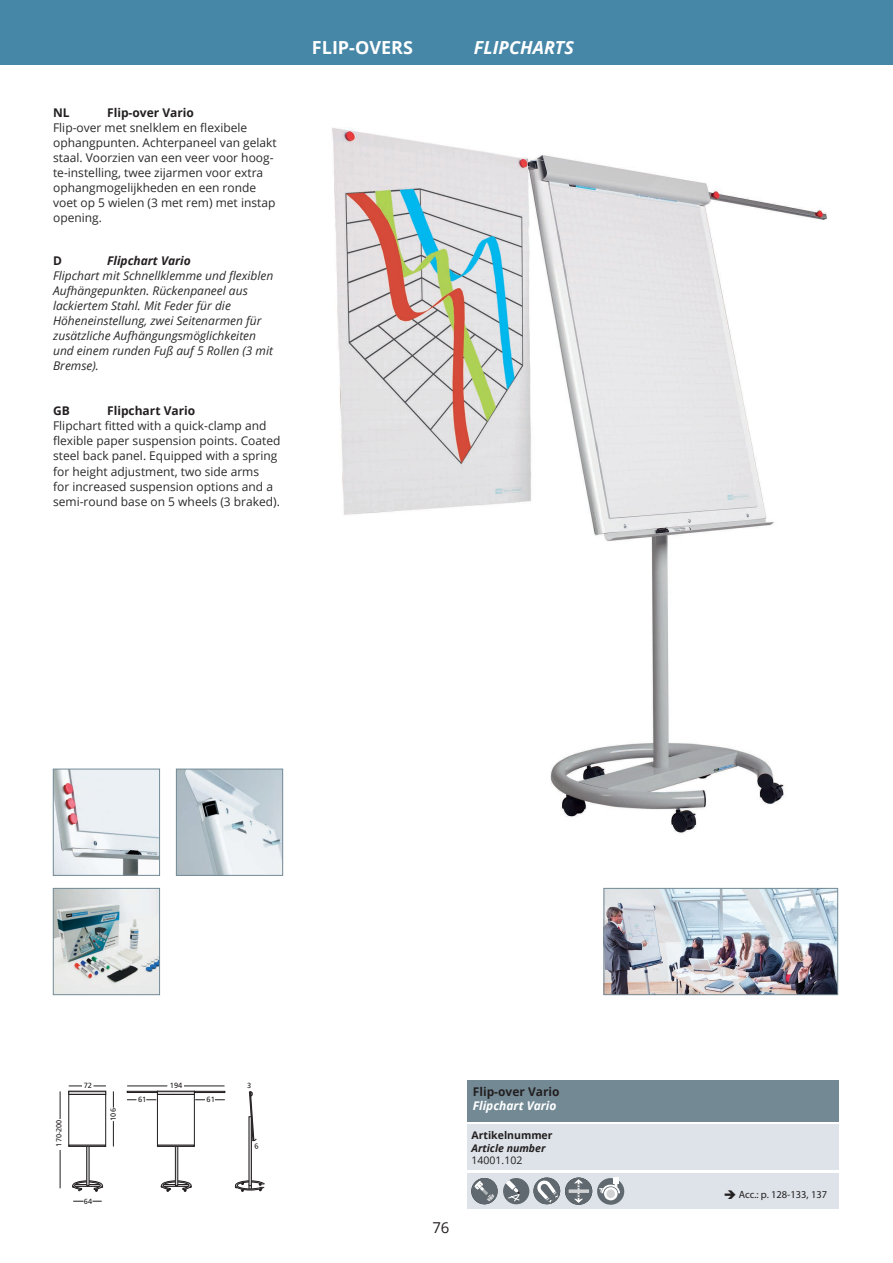
<style>
.page{position:relative;width:893px;height:1263px;background:#fff}
.page>*{position:absolute;margin:0;border:0;box-sizing:border-box;transform-origin:0 0}
.t1{font:700 18px "Open Sans";color:#fff}
.t2{font:italic 700 18px "Open Sans";color:#fff}
.t3{font:15px "Open Sans";color:#231f20}
.Body_recht{font:12px/15px "Open Sans";color:#2b292a}
.Body_italic{font:italic 12px/15px "Open Sans";color:#2b292a}
.t4{font:700 12px "Open Sans";color:#231f20}
.t5{font:italic 700 12px "Open Sans";color:#231f20}
.t6{font:italic 700 12px "Open Sans";color:#fff}
.Pagina_Kop_recht_NL{font:10.5px "Myriad Pro";color:#231f20}
.t7{font:700 10.5px "Open Sans";color:#231f20}
.t8{font:italic 700 10.5px "Open Sans";color:#231f20}
.t9{font:10.5px "Open Sans";color:#231f20}
.t10{font:7.5px "Frutiger";color:#231f20}
.t11{font:7.35px "Frutiger";color:#231f20}
</style>
<div class="page">
<div style="left:0;top:0;width:893px;height:65px;background:#4686a7"></div>
<img style="left:55px;top:771px;width:103px;height:102px">
<div style="left:53px;top:769px;width:107px;height:106px;border:1px solid #738a95"></div>
<img style="left:178px;top:771px;width:103px;height:102px">
<div style="left:176px;top:769px;width:107px;height:106px;border:1px solid #738a95"></div>
<img style="left:332px;top:127px;width:495px;height:706px">
<div style="left:127px;top:1091px;width:31px;height:2px;border:1px solid #231f20"></div>
<svg style="left:73px;top:1200px;width:29px;height:2px"></svg>
<div style="left:86px;top:1097px;width:3px;height:88px;background:#d1d2d4;border:1px solid #231f20"></div>
<hr style="left:60px;top:1091px;width:1px;height:97px;background:#231f20">
<hr style="left:69px;top:1086px;width:37px;height:1px;background:#231f20">
<hr style="left:113px;top:1091px;width:1px;height:55px;background:#231f20">
<div style="left:57px;top:1118px;width:6px;height:31px;background:#fff"></div>
<div style="left:110px;top:1108px;width:7px;height:13px;background:#fff"></div>
<div style="left:83px;top:1081px;width:10px;height:7px;border:1px solid #fff"></div>
<div style="left:69px;top:1091px;width:37px;height:55px;background:#fff"></div>
<div style="left:69px;top:1091px;width:37px;height:55px;border:1px solid #231f20"></div>
<svg style="left:68px;top:1144px;width:38px;height:3px"></svg>
<div style="left:69px;top:1091px;width:37px;height:4px;border:1px solid #231f20"></div>
<div style="left:175px;top:1092px;width:3px;height:93px;background:#d1d2d4;border:1px solid #231f20"></div>
<hr style="left:127px;top:1086px;width:97px;height:1px;background:#231f20">
<div style="left:168px;top:1081px;width:15px;height:8px;background:#fff"></div>
<div style="left:157px;top:1091px;width:37px;height:55px;background:#fff"></div>
<div style="left:157px;top:1091px;width:38px;height:55px;border:1px solid #231f20"></div>
<svg style="left:157px;top:1144px;width:38px;height:3px"></svg>
<div style="left:157px;top:1091px;width:38px;height:4px;border:1px solid #231f20"></div>
<svg style="left:127px;top:1099px;width:29px;height:1px"></svg>
<div style="left:137px;top:1094px;width:9px;height:10px;background:#fff"></div>
<hr style="left:195px;top:1099px;width:30px;height:1px;background:#231f20">
<div style="left:205px;top:1094px;width:9px;height:10px;background:#fff"></div>
<div style="left:194px;top:1091px;width:31px;height:2px;border:1px solid #231f20"></div>
<svg style="left:161px;top:1180px;width:31px;height:11px"></svg>
<svg style="left:72px;top:1180px;width:31px;height:11px"></svg>
<div style="left:468px;top:1125px;width:371px;height:45px;background:#dde3e8"></div>
<div style="left:468px;top:1080px;width:371px;height:42px;background:#738a95"></div>
<div style="left:468px;top:1173px;width:371px;height:36px;background:#dde3e8"></div>
<div style="left:471px;top:1178px;width:27px;height:26px;background:#5f696f;border-radius:50%"></div>
<svg style="left:475px;top:1181px;width:19px;height:20px"></svg>
<svg style="left:533px;top:1177px;width:28px;height:28px"></svg>
<div style="left:503px;top:1178px;width:26px;height:26px;background:#5f696f;border-radius:50%"></div>
<svg style="left:506px;top:1180px;width:14px;height:22px"></svg>
<svg style="left:597px;top:1178px;width:27px;height:27px"></svg>
<div style="left:604px;top:1187px;width:14px;height:13px;background:#fff;border-radius:50%"></div>
<div style="left:606px;top:1189px;width:9px;height:9px;background:#d1d2d4;border-radius:50%"></div>
<svg style="left:599px;top:1182px;width:21px;height:11px"></svg>
<div style="left:613px;top:1177px;width:6px;height:7px;background:#fff"></div>
<div style="left:565px;top:1177px;width:27px;height:28px;background:#5f696f;border-radius:50%"></div>
<svg style="left:569px;top:1189px;width:20px;height:4px"></svg>
<svg style="left:574px;top:1179px;width:9px;height:24px"></svg>
<img style="left:55px;top:890px;width:103px;height:103px">
<div style="left:53px;top:888px;width:107px;height:107px;border:1px solid #738a95"></div>
<img style="left:606px;top:890px;width:230px;height:103px">
<div style="left:604px;top:888px;width:234px;height:107px;border:1px solid #738a95"></div>
<svg style="left:235px;top:1091px;width:30px;height:100px"></svg>
<p class="t4" style="left:53px;top:105px;width:18px">NL</p>
<p class="t4" style="left:107px;top:105px;width:88px">Flip-over Vario</p>
<p class="Body_recht" style="left:53px;top:120px;width:225px">Flip-over met snelklem en flexibele ophangpunten. Achterpaneel van gelakt staal. Voorzien van een veer voor hoog&shy;te-instelling, twee zijarmen voor extra ophangmogelijkheden en een ronde voet op 5 wielen (3 met rem) met instap opening.</p>
<p class="t4" style="left:53px;top:253px;width:10px">D</p>
<p class="t5" style="left:107px;top:253px;width:85px">Flipchart Vario</p>
<p class="Body_italic" style="left:53px;top:268px;width:222px">Flipchart mit Schnellklemme und flexiblen<br>Aufhängepunkten. Rückenpaneel aus</p>
<p class="Body_italic" style="left:53px;top:298px;width:221px">lackiertem Stahl. Mit Feder für die Höheneinstellung, zwei Seitenarmen für zusätzliche Aufhängungsmöglichkeiten und einem runden Fuß auf 5 Rollen (3 mit Bremse).</p>
<p class="t4" style="left:53px;top:403px;width:18px">GB</p>
<p class="t4" style="left:107px;top:403px;width:90px">Flipchart Vario</p>
<p class="Body_recht" style="left:53px;top:418px;width:229px">Flipchart fitted with a quick-clamp and flexible paper suspension points. Coated steel back panel. Equipped with a spring for height adjustment, two side arms<br>for increased suspension options and a semi-round base on 5 wheels (3 braked).</p>
<p class="t1" style="left:312px;top:35px;width:103px">FLIP-OVERS</p>
<p class="t2" style="left:474px;top:35px;width:102px">FLIPCHARTS</p>
<p class="t11" style="left:55px;top:1146px;width:29px;rotate:-90deg">170-200</p>
<p class="t10" style="left:84px;top:1081px;width:10px">72</p>
<p class="t11" style="left:109px;top:1121px;width:14px;rotate:-90deg">106</p>
<p class="t11" style="left:84px;top:1197px;width:10px">64</p>
<p class="t10" style="left:170px;top:1081px;width:14px">194</p>
<p class="t10" style="left:138px;top:1095px;width:10px">61</p>
<p class="t10" style="left:207px;top:1095px;width:10px">61</p>
<p class="t11" style="left:247px;top:1081px;width:6px">3</p>
<p class="t4" style="left:473px;top:1083px;width:88px">Flip-over Vario</p>
<p class="t6" style="left:473px;top:1097px;width:85px">Flipchart Vario</p>
<p class="t7" style="left:471px;top:1128px;width:83px">Artikelnummer</p>
<p class="t8" style="left:471px;top:1140px;width:75px">Article number</p>
<p class="t9" style="left:471px;top:1153px;width:52px">14001.102</p>
<p class="t3" style="left:432px;top:1217px;width:19px">76</p>
<p class="Pagina_Kop_recht_NL" style="left:724px;top:1187px;width:105px">➔ Acc.: p. 128-133, 137</p>
</div>
